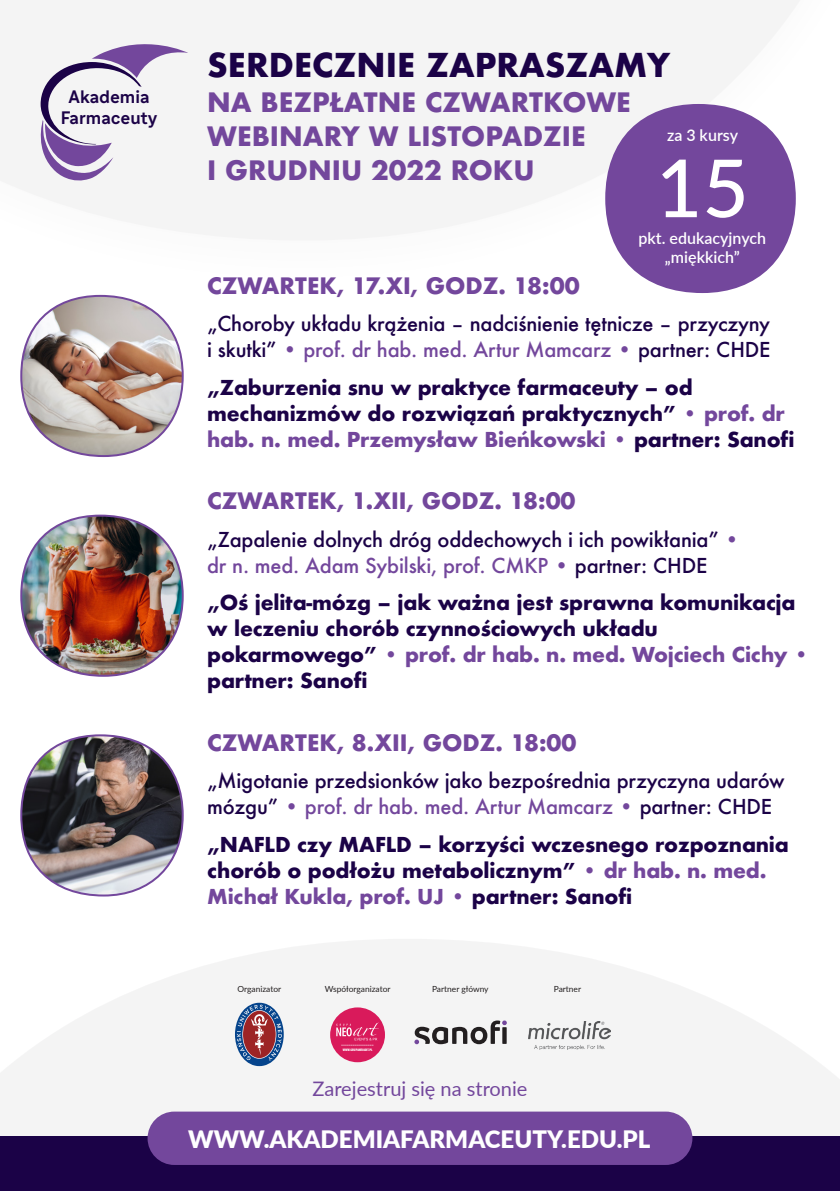
<style>
.page{position:relative;width:840px;height:1191px;background:#fff}
.page>*{position:absolute;margin:0;border:0;box-sizing:border-box;transform-origin:0 0}
.t1{font:500 80px "Lato";color:#fff}
.t2{font:700 32px "Futura";color:#1b0247}
.t3{font:700 26px/34px "Futura";color:#73479c}
.t4{font:900 24px "Lato";color:#fff}
.Data{font:700 22px "Futura";color:#73479c}
.Tytuly{font:700 20px/26px "Futura";letter-spacing:-.01em;color:#1b0247}
.Tytuly-2{font:500 20px/26px "Futura";letter-spacing:-.01em;color:#1b0247}
.t5{font:20px "Lato";color:#73479c}
.t6{font:700 17.6px/21px "Sanofi Sans";color:#1b0247;text-align:center}
.t7{font:600 16px/19.2px "Lato";color:#fff;text-align:center}
.t8{font:8.4px "Lato";color:#231f20}
.t9{font:3.6px "Proxima Nova Ex Cn Extrabld";color:#fff}
.s1{color:#73479c}
</style>
<div class="page">
<svg style="left:0;top:939px;width:839px;height:197px;fill:#f4f4f4"></svg>
<svg style="left:0;top:0;width:799px;height:241px;fill:#f4f4f4"></svg>
<svg style="left:33px;top:32px;width:155px;height:154px"></svg>
<div style="left:0;top:1136px;width:839px;height:55px;background:#1b0247"></div>
<div style="left:147px;top:1111px;width:545px;height:54px;background:#73479c;border-radius:27px"></div>
<div style="left:605px;top:104px;width:190px;height:189px;background:#73479c;border-radius:50%"></div>
<img style="left:21px;top:296px;width:162px;height:160px;border-radius:79px">
<img style="left:21px;top:515px;width:162px;height:161px;border-radius:79px">
<img style="left:21px;top:735px;width:161px;height:160px">
<svg style="left:235px;top:1002px;width:48px;height:64px"></svg>
<div style="left:330px;top:1007px;width:55px;height:55px;background:#d91a5b;border-radius:50%"></div>
<svg style="left:336px;top:1022px;width:42px;height:23px"></svg>
<svg style="left:414px;top:1020px;width:92px;height:24px"></svg>
<img style="left:527px;top:1021px;width:82px;height:28px">
<p class="t6" style="left:61px;top:86px;width:98px">Akademia<br>Farmaceuty</p>
<p class="t2" style="left:207px;top:42px;width:464px">SERDECZNIE ZAPRASZAMY</p>
<p class="t3" style="left:207px;top:85px;width:425px">NA BEZPŁATNE CZWARTKOWE<br>WEBINARY W LISTOPADZIE<br>I GRUDNIU 2022 ROKU</p>
<p class="t7" style="left:666px;top:125px;width:72px">za 3 kursy</p>
<p class="t1" style="left:655px;top:130px;width:94px">15</p>
<p class="t7" style="left:638px;top:228px;width:129px">pkt. edukacyjnych „miękkich”</p>
<p class="Data" style="left:207px;top:270px;width:374px">CZWARTEK, 17.XI, GODZ. 18:00</p>
<p class="Tytuly-2" style="left:207px;top:311px;width:564px">„Choroby układu krążenia – nadciśnienie tętnicze – przyczyny i skutki” <span class="s1">• prof. dr hab. med. Artur Mamcarz •</span> partner: CHDE</p>
<p class="Tytuly" style="left:207px;top:374px;width:588px">„Zaburzenia snu w praktyce farmaceuty – od mechanizmów do rozwiązań praktycznych” <span class="s1">• prof. dr hab. n. med. Przemysław Bieńkowski •</span> partner: Sanofi</p>
<p class="Data" style="left:207px;top:485px;width:370px">CZWARTEK, 1.XII, GODZ. 18:00</p>
<p class="Tytuly-2" style="left:207px;top:526px;width:533px">„Zapalenie dolnych dróg oddechowych i ich powikłania” <span class="s1">• dr n. med. Adam Sybilski, prof. CMKP •</span> partner: CHDE</p>
<p class="Tytuly" style="left:207px;top:589px;width:603px">„Oś jelita-mózg – jak ważna jest sprawna komunikacja w leczeniu chorób czynnościowych układu pokarmowego” <span class="s1">• prof. dr hab. n. med. Wojciech Cichy • </span>partner: Sanofi</p>
<p class="Data" style="left:207px;top:726px;width:371px">CZWARTEK, 8.XII, GODZ. 18:00</p>
<p class="Tytuly-2" style="left:207px;top:767px;width:578px">„Migotanie przedsionków jako bezpośrednia przyczyna udarów mózgu” <span class="s1">• prof. dr hab. med. Artur Mamcarz •</span> partner: CHDE</p>
<p class="Tytuly" style="left:207px;top:831px;width:583px">„NAFLD czy MAFLD – korzyści wczesnego rozpoznania chorób o podłożu metabolicznym” <span class="s1">• dr hab. n. med.<br>Michał Kukla, prof. UJ •</span> partner: Sanofi</p>
<p class="t8" style="left:237px;top:982px;width:45px">Organizator</p>
<p class="t8" style="left:324px;top:982px;width:67px">Współorganizator</p>
<p class="t9" style="left:342px;top:1048px;width:31px">WWW.GRUPANEOART.PL</p>
<p class="t8" style="left:432px;top:982px;width:58px">Partner główny</p>
<p class="t8" style="left:553px;top:982px;width:29px">Partner</p>
<p class="t5" style="left:312px;top:1074px;width:216px">Zarejestruj się na stronie</p>
<p class="t4" style="left:188px;top:1121px;width:463px">WWW.AKADEMIAFARMACEUTY.EDU.PL</p>
</div>
